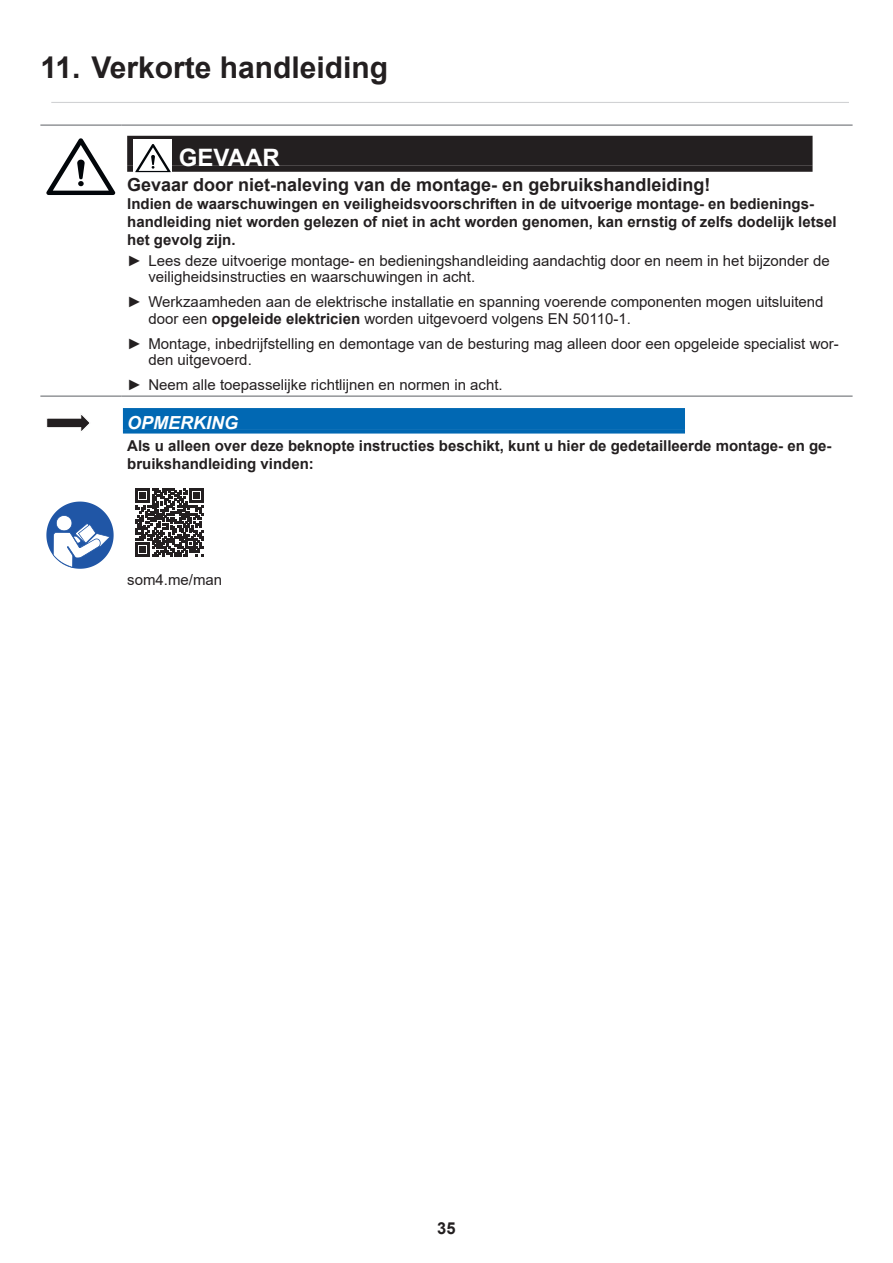
<style>
.page{position:relative;width:893px;height:1263px;background:#fff}
.page>*{position:absolute;margin:0;border:0;box-sizing:border-box;transform-origin:0 0}
.t1{font:700 30px "Arial";color:#231f20}
.t2{font:700 24px "Arial";color:#fff}
.t3{font:700 18px "Arial";color:#231f20}
.t4{font:italic 700 18px "Arial";color:#fff}
.t5{font:700 16.5px "Arial";color:#231f20}
.t6{font:15px/16.5px "Arial";color:#231f20}
.t7{font:700 15px/18px "Arial";color:#231f20}
.s1{font-weight:700}
</style>
<div class="page">
<hr style="left:121px;top:124px;width:732px;height:2px;background:#939598">
<hr style="left:40px;top:395px;width:81px;height:2px;background:#939598">
<hr style="left:40px;top:124px;width:81px;height:2px;background:#939598">
<hr style="left:121px;top:395px;width:732px;height:2px;background:#939598">
<svg style="left:46px;top:138px;width:69px;height:57px"></svg>
<div style="left:127px;top:136px;width:686px;height:30px;background:#231f20"></div>
<div style="left:127px;top:166px;width:686px;height:6px;background:#231f20"></div>
<div style="left:134px;top:139px;width:38px;height:33px;background:#fff"></div>
<svg style="left:135px;top:144px;width:36px;height:28px"></svg>
<svg style="left:46px;top:414px;width:44px;height:17px"></svg>
<svg style="left:46px;top:501px;width:68px;height:68px"></svg>
<div style="left:123px;top:408px;width:562px;height:21px;background:#0168b3"></div>
<hr style="left:123px;top:429px;width:562px;height:4px;background:#0168b3">
<svg style="left:135px;top:488px;width:69px;height:69px"></svg>
<hr style="left:51px;top:102px;width:798px;height:1px;background:#d1d2d4">
<h1 class="t1" style="left:40px;top:46px;width:349px">11. Verkorte handleiding</h1>
<h2 class="t2" style="left:179px;top:140px;width:102px">GEVAAR</h2>
<p class="t3" style="left:127px;top:172px;width:585px">Gevaar door niet-naleving van de montage- en gebruikshandleiding!</p>
<p class="t7" style="left:127px;top:195px;width:711px">Indien de waarschuwingen en veiligheidsvoorschriften in de uitvoerige montage- en bedienings&shy;handleiding niet worden gelezen of niet in acht worden genomen, kan ernstig of zelfs dodelijk letsel het gevolg zijn.</p>
<p class="t6" style="left:148px;top:252px;width:683px;text-indent:-21px">► Lees deze uitvoerige montage- en bedieningshandleiding aandachtig door en neem in het bijzonder de veiligheidsinstructies en waarschuwingen in acht.</p>
<p class="t6" style="left:148px;top:293px;width:677px;text-indent:-21px">► Werkzaamheden aan de elektrische installatie en spanning voerende componenten mogen uitsluitend door een <span class="s1">opgeleide elektricien</span> worden uitgevoerd volgens EN 50110-1.</p>
<p class="t6" style="left:148px;top:335px;width:692px;text-indent:-21px">► Montage, inbedrijfstelling en demontage van de besturing mag alleen door een opgeleide specialist wor&shy;den uitgevoerd.</p>
<p class="t6" style="left:127px;top:377px;width:377px">► Neem alle toepasselijke richtlijnen en normen in acht.</p>
<p class="t4" style="left:127px;top:411px;width:113px">OPMERKING</p>
<p class="t7" style="left:127px;top:437px;width:706px">Als u alleen over deze beknopte instructies beschikt, kunt u hier de gedetailleerde montage- en ge&shy;bruikshandleiding vinden:</p>
<p class="t6" style="left:127px;top:571px;width:97px">som4.me/man</p>
<p class="t5" style="left:437px;top:1216px;width:20px">35</p>
</div>
